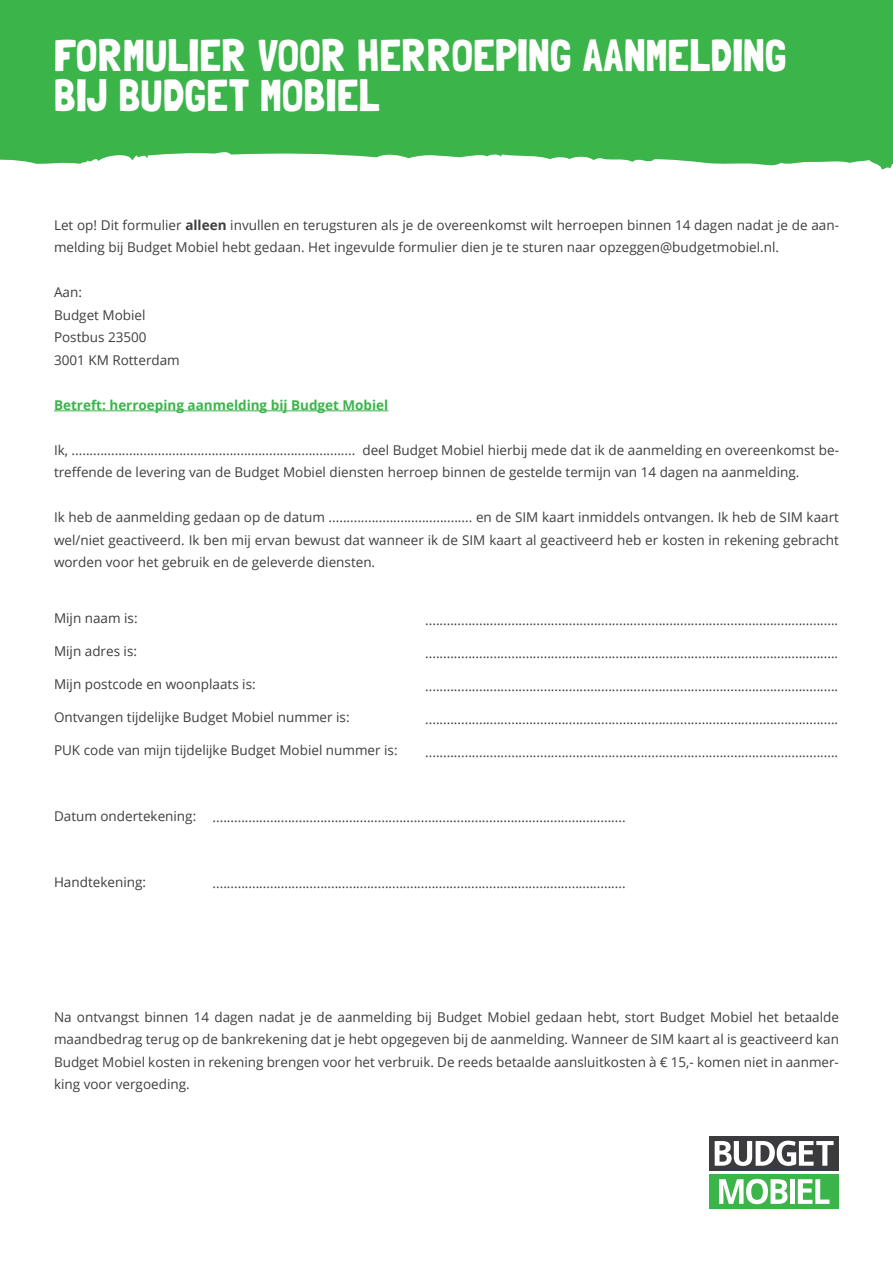
<style>
.page{position:relative;width:893px;height:1263px;background:#fff}
.page>*{position:absolute;margin:0;border:0;box-sizing:border-box;transform-origin:0 0}
.t1{font:45px/40.5px "Londrina Solid";color:#fff}
.t2{font:13.5px/22.5px "Open Sans";color:#3e3e3f}
.t3{font:700 13.5px "Open Sans";color:#3ab54a}
.t4{font:12px "Minion Pro";color:#fff}
.s1{font-weight:700}
</style>
<div class="page">
<svg style="left:0;top:0;width:893px;height:170px;fill:#3bb54a"></svg>
<hr style="left:54px;top:410px;width:334px;height:1px;background:#3ab54a">
<div style="left:709px;top:1136px;width:130px;height:35px;background:#3b3b3d"></div>
<div style="left:709px;top:1174px;width:130px;height:35px;background:#3bb54a"></div>
<svg style="left:715px;top:1141px;width:119px;height:25px"></svg>
<svg style="left:719px;top:1179px;width:68px;height:25px"></svg>
<div style="left:790px;top:1179px;width:5px;height:25px;background:#fff"></div>
<svg style="left:798px;top:1179px;width:31px;height:25px"></svg>
<h1 class="t1" style="left:54px;top:34px;width:734px">FORMULIER VOOR HERROEPING AANMELDING<br>BIJ BUDGET MOBIEL</h1>
<p class="t4" style="left:230px;top:96px;width:109px;rotate:-180deg">www.budgetenergie.nl</p>
<p class="t4" style="left:335px;top:96px;width:87px;rotate:-180deg">BIC: ABNANL2A</p>
<p class="t2" style="left:54px;top:213px;width:786px">Let op! Dit formulier <span class="s1">alleen</span> invullen en terugsturen als je de overeenkomst wilt herroepen binnen 14 dagen nadat je de aan&shy;melding bij Budget Mobiel hebt gedaan. Het ingevulde formulier dien je te sturen naar opzeggen@budgetmobiel.nl.</p>
<p class="t2" style="left:54px;top:281px;width:127px">Aan:<br>Budget Mobiel<br>Postbus 23500<br>3001 KM Rotterdam</p>
<p class="t3" style="left:54px;top:395px;width:336px">Betreft: herroeping aanmelding bij Budget Mobiel</p>
<p class="t2" style="left:54px;top:438px;width:786px">Ik, ............................................................................... deel Budget Mobiel hierbij mede dat ik de aanmelding en overeenkomst be&shy;treffende de levering van de Budget Mobiel diensten herroep binnen de gestelde termijn van 14 dagen na aanmelding.</p>
<p class="t2" style="left:54px;top:506px;width:786px;text-align:justify">Ik heb de aanmelding gedaan op de datum ........................................ en de SIM kaart inmiddels ontvangen. Ik heb de SIM kaart wel/niet geactiveerd. Ik ben mij ervan bewust dat wanneer ik de SIM kaart al geactiveerd heb er kosten in rekening gebracht worden voor het gebruik en de geleverde diensten.</p>
<p class="t2" style="left:54px;top:606px;width:85px">Mijn naam is:</p>
<p class="t2" style="left:54px;top:639px;width:85px">Mijn adres is:</p>
<p class="t2" style="left:54px;top:672px;width:203px">Mijn postcode en woonplaats is:</p>
<p class="t2" style="left:54px;top:705px;width:297px">Ontvangen tijdelijke Budget Mobiel nummer is:</p>
<p class="t2" style="left:54px;top:738px;width:345px">PUK code van mijn tijdelijke Budget Mobiel nummer is:</p>
<p class="t2" style="left:425px;top:608px;width:414px">...................................................................................................................</p>
<p class="t2" style="left:425px;top:641px;width:414px">...................................................................................................................</p>
<p class="t2" style="left:425px;top:674px;width:414px">...................................................................................................................</p>
<p class="t2" style="left:425px;top:707px;width:414px">...................................................................................................................</p>
<p class="t2" style="left:425px;top:740px;width:414px">...................................................................................................................</p>
<p class="t2" style="left:54px;top:804px;width:144px">Datum ondertekening:</p>
<p class="t2" style="left:213px;top:806px;width:414px">...................................................................................................................</p>
<p class="t2" style="left:54px;top:870px;width:94px">Handtekening:</p>
<p class="t2" style="left:213px;top:872px;width:414px">...................................................................................................................</p>
<p class="t2" style="left:54px;top:1005px;width:786px;text-align:justify">Na ontvangst binnen 14 dagen nadat je de aanmelding bij Budget Mobiel gedaan hebt, stort Budget Mobiel het betaalde maandbedrag terug op de bankrekening dat je hebt opgegeven bij de aanmelding. Wanneer de SIM kaart al is geactiveerd kan Budget Mobiel kosten in rekening brengen voor het verbruik. De reeds betaalde aansluitkosten à € 15,- komen niet in aanmer&shy;king voor vergoeding.</p>
</div>
